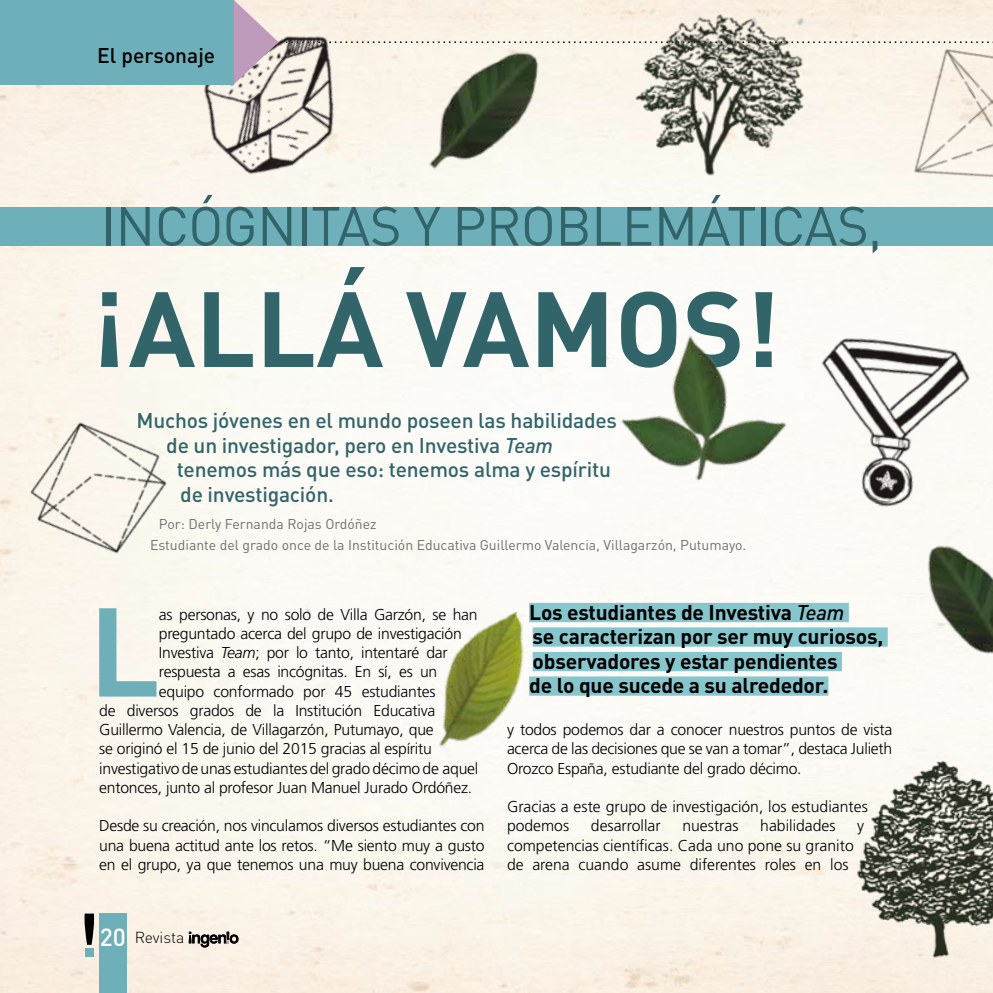
<style>
.page{position:relative;width:993px;height:993px;background:#fff}
.page>*{position:absolute;margin:0;border:0;box-sizing:border-box;transform-origin:0 0}
.t1{font:700 123.9px "DIN Pro";color:#6eb0ba}
.t2{font:700 105px "DIN Pro";color:#31656a}
.t3{font:54.25px "DIN Pro";letter-spacing:-.01em;color:#31656a}
.t4{font:500 24.5px "DIN Pro";color:#fff}
.t5{font:500 21px "DIN Pro";letter-spacing:-.01em;color:#31656a}
.t6{font:700 21px/24.5px "DIN Pro";letter-spacing:-.01em;color:#000}
.t7{font:500 21px "DIN Pro";color:#000}
.t8{font:300 15.75px/19.2px "Frutiger LT Std";letter-spacing:-.015em;color:#000;text-align:justify}
.t9{font:300 15.75px "DIN Pro";letter-spacing:-.005em;color:#000}
.t10{font:14px/21px "DIN Pro";color:#706f6f}
.s1{font-style:italic}
.s2{font-weight:500;font-style:italic}
</style>
<div class="page">
<img style="left:0;top:84px;width:992px;height:908px">
<div style="left:99px;top:913px;width:27px;height:79px;background:#6eb0ba"></div>
<div style="left:85px;top:948px;width:9px;height:8px;background:#6eb0ba"></div>
<svg style="left:84px;top:913px;width:10px;height:31px"></svg>
<div style="left:0;top:207px;width:992px;height:38px;background:#6eb0ba"></div>
<div style="left:529px;top:602px;width:319px;height:20px;background:#86c6cd"></div>
<div style="left:532px;top:627px;width:355px;height:19px;background:#86c6cd"></div>
<div style="left:532px;top:651px;width:309px;height:20px;background:#86c6cd"></div>
<div style="left:529px;top:676px;width:299px;height:19px;background:#86c6cd"></div>
<img style="left:792px;top:284px;width:194px;height:280px">
<img style="left:409px;top:84px;width:163px;height:123px">
<img style="left:873px;top:514px;width:119px;height:206px">
<img style="left:349px;top:561px;width:272px;height:224px">
<img style="left:0;top:370px;width:211px;height:242px">
<img style="left:566px;top:283px;width:253px;height:228px">
<svg style="left:189px;top:931px;width:49px;height:16px"></svg>
<img style="left:148px;top:84px;width:261px;height:123px">
<img style="left:600px;top:84px;width:232px;height:110px">
<img style="left:844px;top:754px;width:148px;height:233px">
<svg style="left:0;top:0;width:993px;height:84px;background:#c6d0ca"></svg>
<h3 class="t7" style="left:97px;top:39px;width:119px">El personaje</h3>
<h3 class="t3" style="left:101px;top:183px;width:782px">INCÓGNITAS Y PROBLEMÁTICAS,</h3>
<h2 class="t2" style="left:93px;top:241px;width:688px">¡ALLÁ VAMOS!</h2>
<h3 class="t5" style="left:136px;top:403px;width:482px">Muchos jóvenes en el mundo poseen las habilidades</h3>
<h3 class="t5" style="left:166px;top:428px;width:388px">de un investigador, pero en Investiva <span class="s1">Team</span></h3>
<h3 class="t5" style="left:177px;top:452px;width:436px">tenemos más que eso: tenemos alma y espíritu</h3>
<h3 class="t5" style="left:180px;top:477px;width:155px">de investigación.</h3>
<p class="t10" style="left:150px;top:512px;width:597px;text-indent:9px">Por: Derly Fernanda Rojas Ordóñez<br>Estudiante del grado once de la Institución Educativa Guillermo Valencia, Villagarzón, Putumayo.</p>
<h1 class="t1" style="left:89px;top:548px;width:73px">L</h1>
<p class="t8" style="left:159px;top:604px;width:320px">as personas, y no solo de Villa Garzón, se han</p>
<p class="t8" style="left:159px;top:623px;width:304px">preguntado acerca del grupo de investigación</p>
<p class="t8" style="left:159px;top:643px;width:290px">Investiva <span class="s1">Team</span>; por lo tanto, intentaré dar</p>
<p class="t8" style="left:159px;top:662px;width:280px">respuesta a esas incógnitas. En sí, es un</p>
<p class="t8" style="left:159px;top:681px;width:278px">equipo conformado por 45 estudiantes</p>
<p class="t8" style="left:99px;top:700px;width:338px">de diversos grados de la Institución Educativa</p>
<p class="t8" style="left:99px;top:720px;width:336px">Guillermo Valencia, de Villagarzón, Putumayo, que</p>
<p class="t8" style="left:99px;top:739px;width:334px">se originó el 15 de junio del 2015 gracias al espíritu</p>
<p class="t8" style="left:99px;top:758px;width:380px">investigativo de unas estudiantes del grado décimo de aquel</p>
<p class="t8" style="left:99px;top:777px;width:374px">entonces, junto al profesor Juan Manuel Jurado Ordóñez.</p>
<p class="t8" style="left:99px;top:816px;width:387px">Desde su creación, nos vinculamos diversos estudiantes con una buena actitud ante los retos. “Me siento muy a gusto en el grupo, ya que tenemos una muy buena convivencia</p>
<h3 class="t4" style="left:100px;top:916px;width:28px">20</h3>
<p class="t9" style="left:135px;top:925px;width:51px">Revista</p>
<h3 class="t6" style="left:529px;top:597px;width:355px">Los estudiantes de Investiva <span class="s2">Team<br></span>se caracterizan por ser muy curiosos, observadores y estar pendientes<br>de lo que sucede a su alrededor.</h3>
<p class="t8" style="left:507px;top:720px;width:387px">y todos podemos dar a conocer nuestros puntos de vista acerca de las decisiones que se van a tomar”, destaca Julieth Orozco España, estudiante del grado décimo.</p>
<p class="t8" style="left:507px;top:797px;width:362px">Gracias a este grupo de investigación, los estudiantes podemos</p>
<p class="t8" style="left:590px;top:816px;width:71px">desarrollar</p>
<p class="t8" style="left:682px;top:816px;width:58px">nuestras</p>
<p class="t8" style="left:760px;top:816px;width:77px">habilidades</p>
<p class="t8" style="left:857px;top:816px;width:8px">y</p>
<p class="t8" style="left:507px;top:835px;width:348px">competencias científicas. Cada uno pone su granito de arena cuando asume diferentes roles en los</p>
</div>
